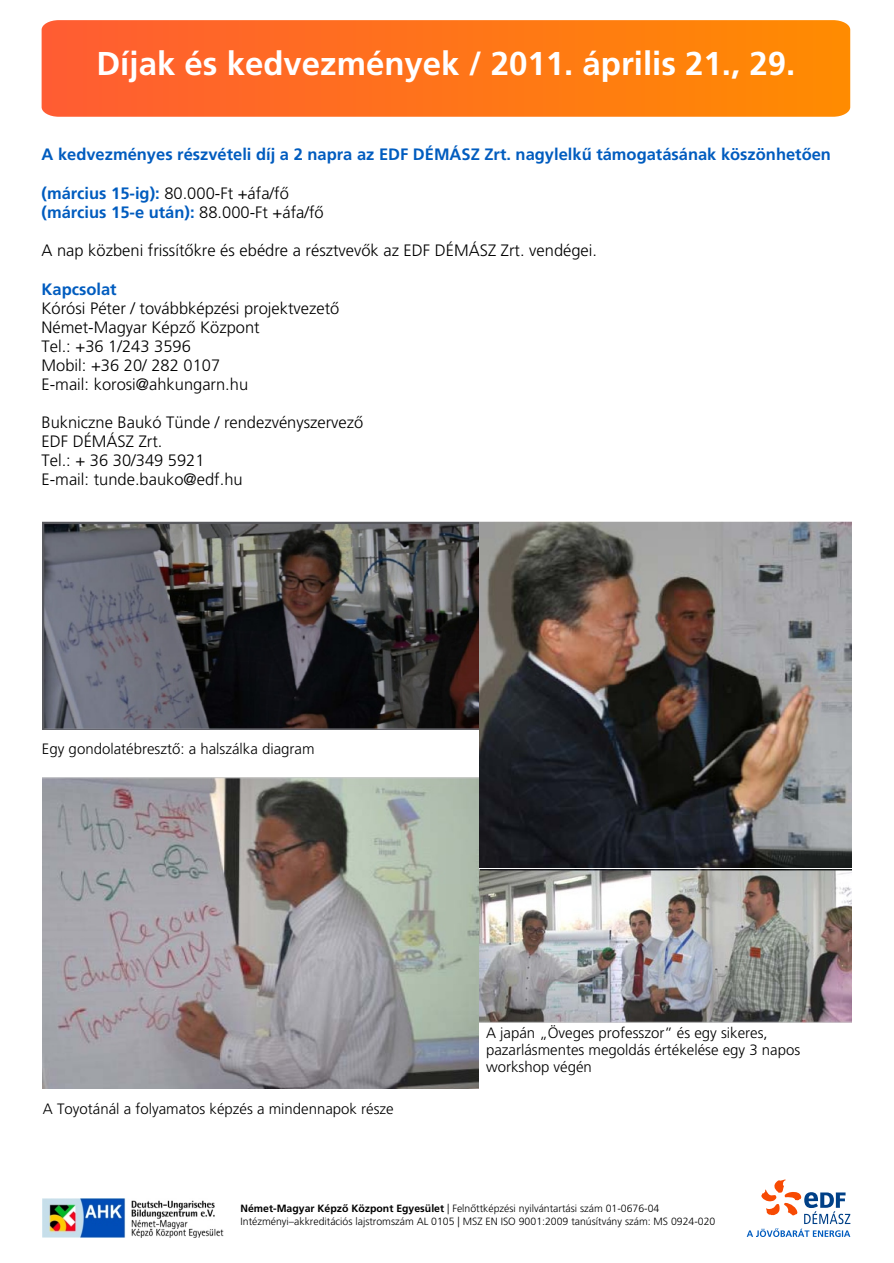
<style>
.page{position:relative;width:894px;height:1263px;background:#fff}
.page>*{position:absolute;margin:0;border:0;box-sizing:border-box;transform-origin:0 0}
.t1{font:300 33px "Frutiger CE45";color:#fff}
.t2{font:300 16.5px/18.9px "Frutiger CE45";color:#000}
.t3{font:300 16.5px/19.5px "Frutiger CE45";color:#005cbf}
.t4{font:300 15px/17.2px "Frutiger CE45";color:#000}
.t5{font:300 10.5px/12.3px "Frutiger CE45";color:#000}
.s1{color:#000}
.s2{font-style:inherit}
</style>
<div class="page">
<svg style="left:42px;top:20px;width:808px;height:97px;background:#ff741b"></svg>
<img style="left:42px;top:522px;width:437px;height:208px">
<img style="left:479px;top:522px;width:373px;height:501px">
<img style="left:43px;top:778px;width:436px;height:311px">
<svg style="left:747px;top:1179px;width:103px;height:58px"></svg>
<img style="left:43px;top:1198px;width:181px;height:39px">
<h1 class="t1" style="left:96px;top:50px;width:700px">Díjak és kedvezmények / 2011. április 21., 29.</h1>
<p class="t3" style="left:42px;top:146px;width:791px">A kedvezményes részvételi díj a 2 napra az EDF DÉMÁSZ Zrt. nagylelkû támogatásának köszönhetõen</p>
<p class="t3" style="left:42px;top:184px;width:284px">(március 15-ig): <span class="s1">80.000-Ft +áfa/fõ </span>(március 15-e után): <span class="s1">88.000-Ft +áfa/fõ</span></p>
<p class="t2" style="left:42px;top:242px;width:557px">A nap közbeni frissítõkre és ebédre a résztvevõk az EDF DÉMÁSZ Zrt. vendégei.</p>
<p class="t3" style="left:42px;top:281px;width:77px">Kapcsolat</p>
<p class="t2" style="left:42px;top:301px;width:299px">Kórósi Péter / továbbképzési projektvezetõ<br>Német-Magyar Képzõ Központ<br>Tel.: +36 1/243 3596<br>Mobil: +36 20/ 282 0107<br>E-mail: korosi@ahkungarn.hu</p>
<p class="t2" style="left:42px;top:414px;width:323px">Bukniczne Baukó Tünde / rendezvényszervezõ<br>EDF DÉMÁSZ Zrt.<br>Tel.: + 36 30/349 5921<br>E-mail: tunde.bauko@edf.hu</p>
<p class="t4" style="left:42px;top:741px;width:274px">Egy gondolatébresztõ: a halszálka diagram</p>
<p class="t4" style="left:43px;top:1102px;width:352px">A Toyotánál a folyamatos képzés a mindennapok része</p>
<p class="t4" style="left:486px;top:1025px;width:316px">A japán „Öveges professzor” és egy sikeres, pazarlásmentes megoldás értékelése egy 3 napos workshop végén</p>
<p class="t5" style="left:241px;top:1203px;width:476px"><span class="s2">Német-Magyar Képzõ Központ Egyesület</span> | Felnõttképzési nyilvántartási szám 01-0676-04<br>Intézményi–akkreditációs lajstromszám AL 0105 | MSZ EN ISO 9001:2009 tanúsítvány szám: MS 0924-020</p>
</div>
